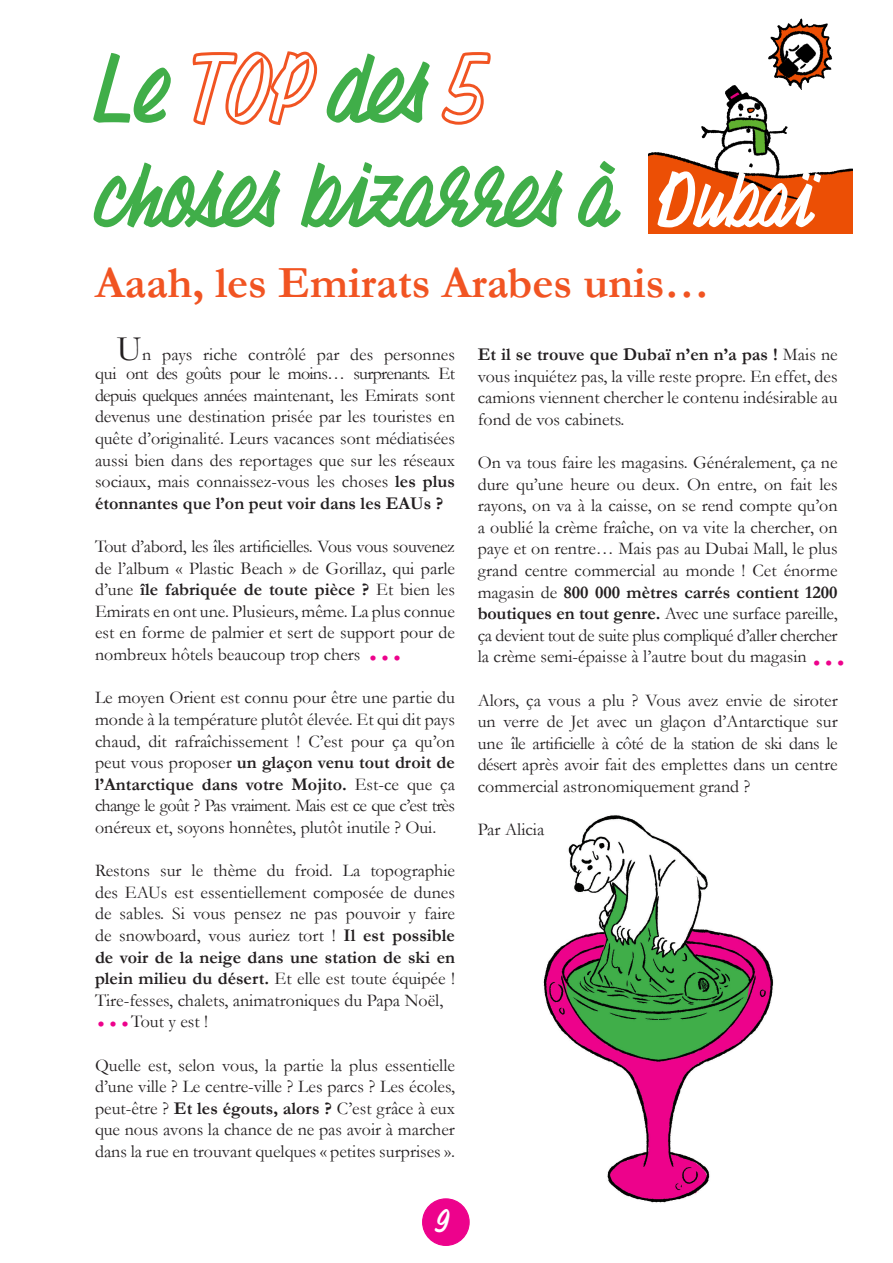
<style>
.page{position:relative;width:893px;height:1263px;background:#fff}
.page>*{position:absolute;margin:0;border:0;box-sizing:border-box;transform-origin:0 0}
.t1{font:90px "Chaumont Script";color:#40ae49}
.t2{font:84px "Chaumont Script";letter-spacing:.01em;color:#40ae49}
.sous-titre{font:700 45px "Garamond";color:#f15422}
.labeur{font:700 36px "Garamond";color:#ed028c}
.t3{font:30px "Chaumont Script";color:#fff}
.labeur-2{font:18px/21.6px "Garamond";color:#231f20;text-align:justify}
.s1{color:#f15422}
.s2{font-size:72px;color:#fff}
.s3{font-size:36px}
.s4{font-weight:700}
</style>
<div class="page">
<div style="left:423px;top:1199px;width:46px;height:46px;background:#ed028c;border-radius:50%"></div>
<div style="left:422px;top:1198px;width:48px;height:48px;border:1px solid #ed028c;border-radius:50%"></div>
<img style="left:543px;top:815px;width:231px;height:388px">
<img style="left:649px;top:18px;width:204px;height:216px">
<p class="t1" style="left:95px;top:29px;width:393px">Le <span class="s1">TOP</span> des <span class="s1">5</span></p>
<p class="t2" style="left:95px;top:140px;width:724px">choses bizarres à <span class="s2">Dubaï</span></p>
<p class="sous-titre" style="left:95px;top:252px;width:616px">Aaah, les Emirats Arabes unis…</p>
<p class="labeur-2" style="left:95px;top:344px;width:361px;line-height:19.5px;text-align:right"><span class="s3">U</span>n pays riche contrôlé par des personnes qui ont des goûts pour le moins… surprenants. Et</p>
<p class="labeur-2" style="left:95px;top:384px;width:361px">depuis quelques années maintenant, les Emirats sont devenus une destination prisée par les touristes en quête d’originalité. Leurs vacances sont médiatisées aussi bien dans des reportages que sur les réseaux sociaux, mais connaissez-vous les choses <span class="s4">les plus étonnantes que l’on peut voir dans les EAUs ?</span></p>
<p class="labeur-2" style="left:95px;top:535px;width:361px">Tout d’abord, les îles artificielles. Vous vous souvenez de l’album « Plastic Beach » de Gorillaz, qui parle d’une <span class="s4">île fabriquée de toute pièce ?</span> Et bien les Emirats en ont une. Plusieurs, même. La plus connue est en forme de palmier et sert de support pour de nombreux hôtels beaucoup trop chers</p>
<p class="labeur-2" style="left:95px;top:686px;width:361px">Le moyen Orient est connu pour être une partie du monde à la température plutôt élevée. Et qui dit pays chaud, dit rafraîchissement ! C’est pour ça qu’on peut vous proposer <span class="s4">un glaçon venu tout droit de l’Antarctique dans votre Mojito.</span> Est-ce que ça change le goût ? Pas vraiment. Mais est ce que c’est très onéreux et, soyons honnêtes, plutôt inutile ? Oui.</p>
<p class="labeur-2" style="left:95px;top:859px;width:362px">Restons sur le thème du froid. La topographie des EAUs est essentiellement composée de dunes de sables. Si vous pensez ne pas pouvoir y faire de snowboard, vous auriez tort ! <span class="s4">Il est possible de voir de la neige dans une station de ski en plein milieu du désert.</span> Et elle est toute équipée !<br>Tire-fesses, chalets, animatroniques du Papa Noël,</p>
<p class="labeur-2" style="left:131px;top:1010px;width:79px">Tout y est !</p>
<p class="labeur-2" style="left:95px;top:1053px;width:362px">Quelle est, selon vous, la partie la plus essentielle d’une ville ? Le centre-ville ? Les parcs ? Les écoles, peut-être ? <span class="s4">Et les égouts, alors ?</span> C’est grâce à eux que nous avons la chance de ne pas avoir à marcher dans la rue en trouvant quelques « petites surprises ».</p>
<p class="labeur" style="left:367px;top:624px;width:37px">…</p>
<p class="labeur" style="left:95px;top:990px;width:38px">…</p>
<h3 class="t3" style="left:436px;top:1200px;width:15px">9</h3>
<p class="labeur-2" style="left:478px;top:343px;width:361px"><span class="s4">Et il se trouve que Dubaï n’en n’a pas !</span> Mais ne vous inquiétez pas, la ville reste propre. En effet, des camions viennent chercher le contenu indésirable au fond de vos cabinets.</p>
<p class="labeur-2" style="left:478px;top:451px;width:361px">On va tous faire les magasins. Généralement, ça ne dure qu’une heure ou deux. On entre, on fait les rayons, on va à la caisse, on se rend compte qu’on a oublié la crème fraîche, on va vite la chercher, on paye et on rentre… Mais pas au Dubai Mall, le plus grand centre commercial au monde ! Cet énorme magasin de <span class="s4">800 000 mètres carrés contient 1200 boutiques en tout genre.</span> Avec une surface pareille, ça devient tout de suite plus compliqué d’aller chercher la crème semi-épaisse à l’autre bout du magasin</p>
<p class="labeur-2" style="left:478px;top:689px;width:361px">Alors, ça vous a plu ? Vous avez envie de siroter un verre de Jet avec un glaçon d’Antarctique sur une île artificielle à côté de la station de ski dans le désert après avoir fait des emplettes dans un centre commercial astronomiquement grand ?</p>
<p class="labeur-2" style="left:478px;top:818px;width:68px">Par Alicia</p>
<p class="labeur" style="left:811px;top:629px;width:37px">…</p>
</div>
